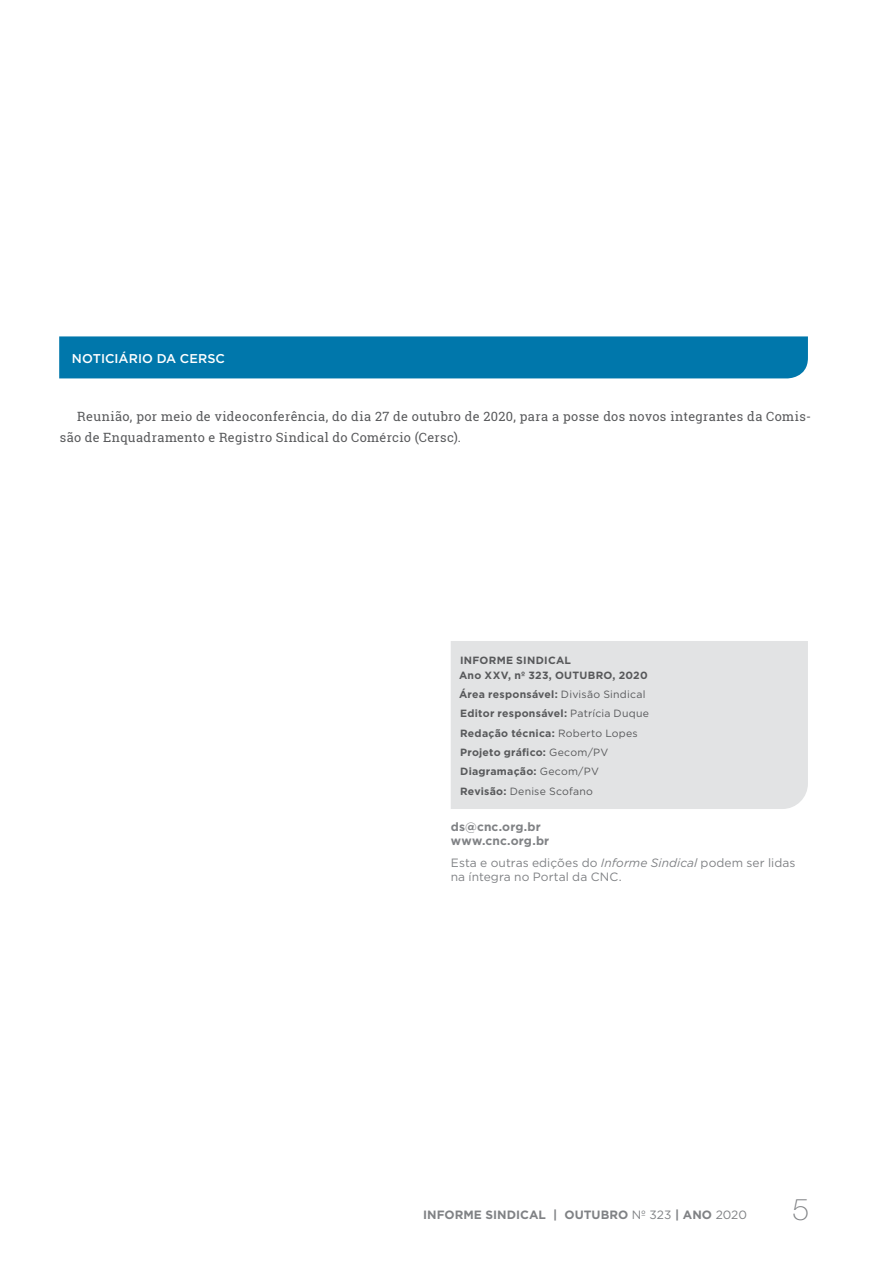
<style>
.page{position:relative;width:893px;height:1263px;background:#fff}
.page>*{position:absolute;margin:0;border:0;box-sizing:border-box;transform-origin:0 0}
.t1{font:100 30px "Helvetica Neue LT Pro";color:#808285}
.t2{font:12.75px/21px "Roboto Slab";letter-spacing:.025em;color:#58595b}
.t3{font:500 12.75px "Gotham";letter-spacing:.005em;color:#fff}
.t4{font:12px/14.4px "Gotham";letter-spacing:.005em;color:#808285}
.t5{font:700 12px/14.4px "Gotham";color:#808285}
.t6{font:700 10.5px/19.2px "Gotham";letter-spacing:.025em;color:#58595b}
.s1{font-weight:400}
.s2{font-style:italic}
</style>
<div class="page">
<div style="left:59px;top:336px;width:749px;height:42px;background:#0077ab"></div>
<div style="left:451px;top:641px;width:357px;height:168px;background:#e2e3e4"></div>
<p class="t3" style="left:72px;top:350px;width:155px">NOTICIÁRIO DA CERSC</p>
<p class="t2" style="left:60px;top:406px;width:753px;text-indent:18px">Reunião, por meio de videoconferência, do dia 27 de outubro de 2020, para a posse dos novos integrantes da Comis&shy;são de Enquadramento e Registro Sindical do Comércio (Cersc).</p>
<p class="t6" style="left:459px;top:653px;width:190px;line-height:15px">INFORME SINDICAL<br>Ano XXV, nº 323, OUTUBRO, 2020</p>
<p class="t6" style="left:459px;top:685px;width:191px">Área responsável: <span class="s1">Divisão Sindical<br></span>Editor responsável: <span class="s1">Patrícia Duque<br></span>Redação técnica: <span class="s1">Roberto Lopes<br></span>Projeto gráfico: <span class="s1">Gecom/PV<br></span>Diagramação: <span class="s1">Gecom/PV<br></span>Revisão: <span class="s1">Denise Scofano</span></p>
<p class="t5" style="left:451px;top:819px;width:100px">ds@cnc.org.br www.cnc.org.br</p>
<p class="t4" style="left:451px;top:855px;width:346px">Esta e outras edições do <span class="s2">Informe Sindical</span> podem ser lidas na íntegra no Portal da CNC.</p>
<p class="t5" style="left:423px;top:1207px;width:325px">INFORME SINDICAL | OUTUBRO <span class="s1">Nº 323</span> | ANO <span class="s1">2020</span></p>
<h1 class="t1" style="left:793px;top:1193px;width:18px">5</h1>
</div>
